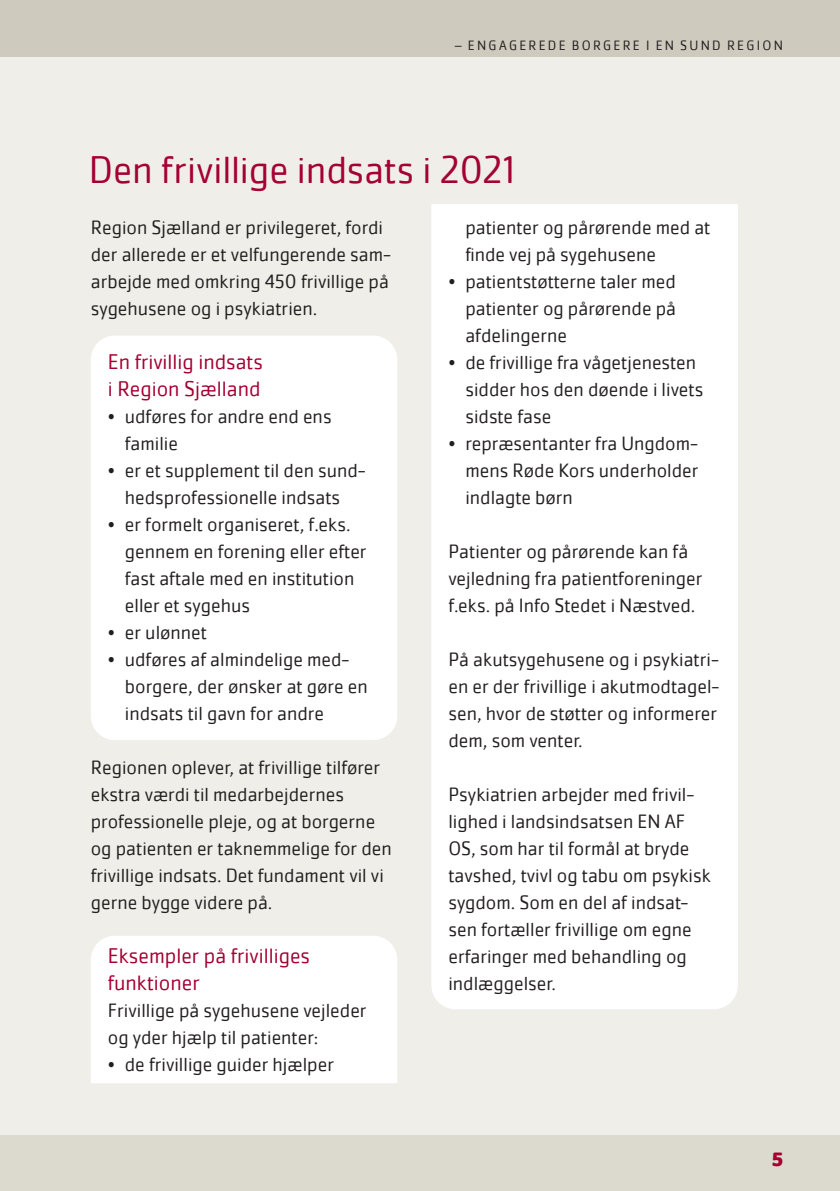
<style>
.page{position:relative;width:840px;height:1191px;background:#fff}
.page>*{position:absolute;margin:0;border:0;box-sizing:border-box;transform-origin:0 0}
.t1{font:300 40px "Cachet Pro";color:#a40133}
.t2{font:300 22px/27px "Cachet Pro";color:#a40133}
.t3{font:300 20px/27px "Cachet Pro";color:#231f20}
.t4{font:800 20px "Cachet Pro";color:#a40133}
.t5{font:300 14px "Cachet Pro";letter-spacing:.16em;color:#231f20}
</style>
<div class="page">
<div style="left:0;top:1134px;width:839px;height:57px;background:#dcd9cf"></div>
<div style="left:0;top:51px;width:839px;height:1083px;background:#efeee9"></div>
<div style="left:0;top:0;width:839px;height:57px;background:#cfcabe"></div>
<div style="left:91px;top:936px;width:306px;height:147px;background:#fff"></div>
<div style="left:91px;top:335px;width:306px;height:405px;background:#fff;border-radius:24px"></div>
<div style="left:431px;top:204px;width:306px;height:805px;background:#fff"></div>
<p class="t5" style="left:454px;top:37px;width:329px">– ENGAGEREDE BORGERE I EN SUND REGION</p>
<h1 class="t1" style="left:89px;top:146px;width:428px">Den frivillige indsats i 2021</h1>
<p class="t3" style="left:91px;top:214px;width:302px">Region Sjælland er privilegeret, fordi der allerede er et velfungerende sam&shy;arbejde med omkring 450 frivillige på sygehusene og i psykiatrien.</p>
<p class="t2" style="left:108px;top:348px;width:156px">En frivillig indsats i Region Sjælland</p>
<p class="t3" style="left:125px;top:403px;width:208px;text-indent:-17px">• udføres for andre end ens familie</p>
<p class="t3" style="left:108px;top:457px;width:259px;text-align:center">• er et supplement til den sund&shy;hedsprofessionelle indsats</p>
<p class="t3" style="left:125px;top:511px;width:243px;text-indent:-17px">• er formelt organiseret, f.eks. gennem en forening eller efter fast aftale med en institution eller et sygehus</p>
<p class="t3" style="left:108px;top:619px;width:101px">• er ulønnet</p>
<p class="t3" style="left:125px;top:646px;width:244px;text-indent:-17px">• udføres af almindelige med&shy;borgere, der ønsker at gøre en indsats til gavn for andre</p>
<p class="t3" style="left:91px;top:754px;width:302px">Regionen oplever, at frivillige tilfører ekstra værdi til medarbejdernes professionelle pleje, og at borgerne og patienten er taknemmelige for den frivillige indsats. Det fundament vil vi gerne bygge videre på.</p>
<p class="t2" style="left:108px;top:942px;width:204px">Eksempler på frivilliges funktioner</p>
<p class="t3" style="left:108px;top:997px;width:260px">Frivillige på sygehusene vejleder og yder hjælp til patienter:</p>
<p class="t3" style="left:108px;top:1051px;width:227px">• de frivillige guider hjælper</p>
<p class="t3" style="left:465px;top:214px;width:246px">patienter og pårørende med at finde vej på sygehusene</p>
<p class="t3" style="left:465px;top:268px;width:212px;text-align:justify;text-indent:-17px">• patientstøtterne taler med patienter og pårørende på afdelingerne</p>
<p class="t3" style="left:465px;top:349px;width:239px;text-indent:-17px">• de frivillige fra vågetjenesten sidder hos den døende i livets sidste fase</p>
<p class="t3" style="left:465px;top:430px;width:234px;text-align:justify;text-indent:-17px">• repræsentanter fra Ungdom&shy;mens Røde Kors underholder indlagte børn</p>
<p class="t3" style="left:448px;top:538px;width:255px">Patienter og pårørende kan få vejledning fra patientforeninger f.eks. på Info Stedet i Næstved.</p>
<p class="t3" style="left:448px;top:646px;width:272px;text-align:justify">På akutsygehusene og i psykiatri&shy;en er der frivillige i akutmodtagel&shy;sen, hvor de støtter og informerer dem, som venter.</p>
<p class="t3" style="left:448px;top:781px;width:264px">Psykiatrien arbejder med frivil&shy;lighed i landsindsatsen EN AF<br>OS, som har til formål at bryde tavshed, tvivl og tabu om psykisk sygdom. Som en del af indsat&shy;sen fortæller frivillige om egne erfaringer med behandling og indlæggelser.</p>
<p class="t4" style="left:771px;top:1147px;width:13px">5</p>
</div>
